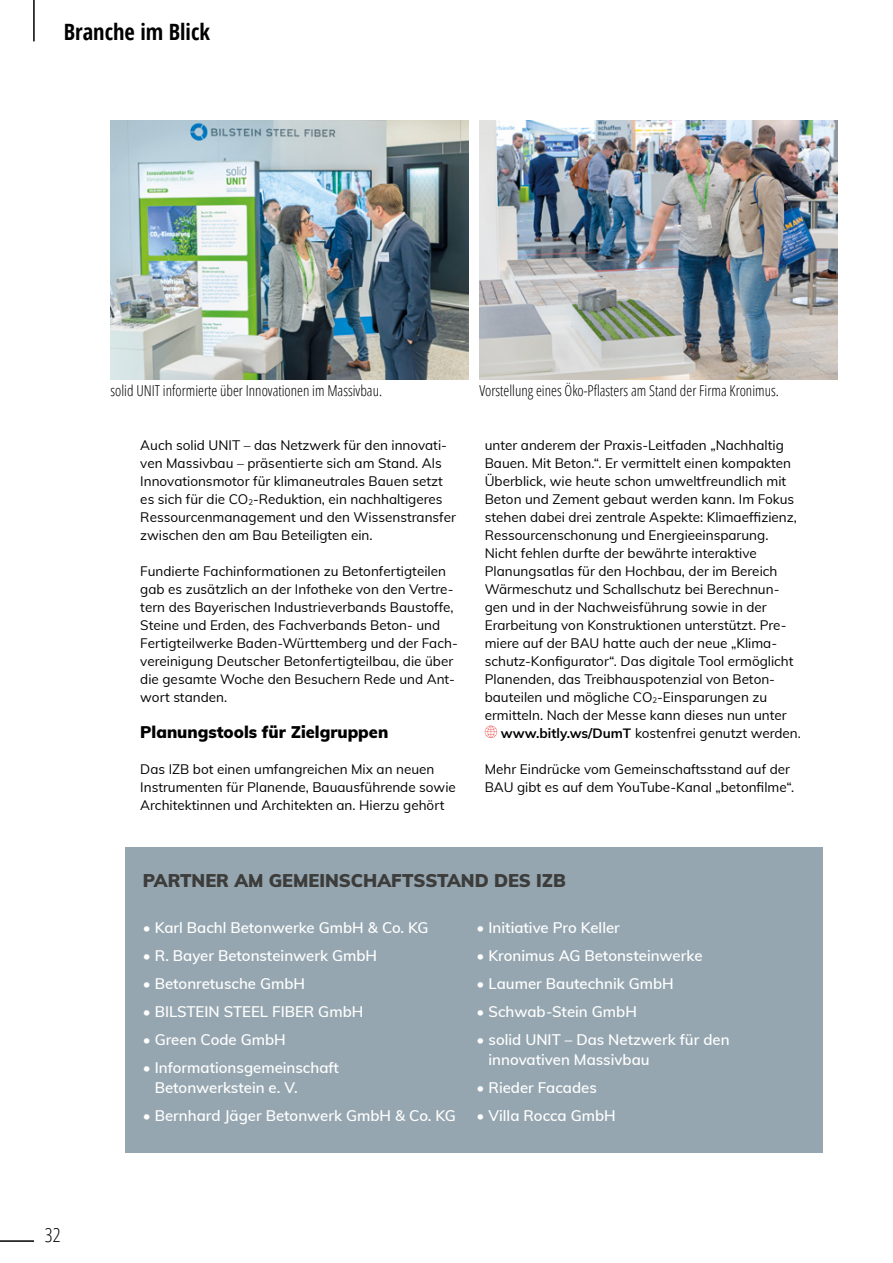
<style>
.page{position:relative;width:893px;height:1263px;background:#fff}
.page>*{position:absolute;margin:0;border:0;box-sizing:border-box;transform-origin:0 0}
.t1{font:700 condensed 22.5px "Open Sans";color:#000}
.t2{font:300 condensed 19.5px "Open Sans";color:#000}
.t3{font:900 18px "Muli";color:#3c3c3b}
.t4{font:900 16.5px "Muli";color:#000}
.t5{font:600 15px/19.5px "Muli";color:#fff}
.t6{font:300 condensed 15px "Open Sans";color:#000}
.t7{font:13.5px/18px "Muli";color:#000}
.s1{font-weight:700}
</style>
<div class="page">
<svg style="left:485px;top:726px;width:12px;height:12px"></svg>
<div style="left:125px;top:847px;width:698px;height:305px;background:#95a6b0"></div>
<img style="left:111px;top:121px;width:358px;height:259px">
<img style="left:479px;top:121px;width:359px;height:259px">
<hr style="left:0;top:1240px;width:34px;height:2px;background:#000">
<hr style="left:33px;top:0;width:2px;height:41px;background:#000">
<h1 class="t1" style="left:64px;top:16px;width:148px">Branche im Blick</h1>
<p class="t6" style="left:111px;top:380px;width:273px">solid UNIT informierte über Innovationen im Massivbau.</p>
<p class="t6" style="left:479px;top:380px;width:301px">Vorstellung eines Öko-Pflasters am Stand der Firma Kronimus.</p>
<p class="t7" style="left:140px;top:435px;width:317px">Auch solid UNIT – das Netzwerk für den innovati&shy;ven Massivbau – präsentierte sich am Stand. Als Innovationsmotor für klimaneutrales Bauen setzt es sich für die CO<sub>2</sub>-Reduktion, ein nachhaltigeres Ressourcenmanagement und den Wissenstransfer zwischen den am Bau Beteiligten ein.</p>
<p class="t7" style="left:140px;top:561px;width:319px">Fundierte Fachinformationen zu Betonfertigteilen gab es zusätzlich an der Infotheke von den Vertre&shy;tern des Bayerischen Industrieverbands Baustoffe, Steine und Erden, des Fachverbands Beton- und Fertigteilwerke Baden-Württemberg und der Fach&shy;vereinigung Deutscher Betonfertigteilbau, die über die gesamte Woche den Besuchern Rede und Ant&shy;wort standen.</p>
<p class="t4" style="left:140px;top:720px;width:250px">Planungstools für Zielgruppen</p>
<p class="t7" style="left:140px;top:759px;width:317px">Das IZB bot einen umfangreichen Mix an neuen<br>Instrumenten für Planende, Bauausführende sowie<br>Architektinnen und Architekten an. Hierzu gehört</p>
<p class="t7" style="left:485px;top:435px;width:301px">unter anderem der Praxis-Leitfaden „Nachhaltig</p>
<p class="t7" style="left:485px;top:453px;width:308px">Bauen. Mit Beton.“. Er vermittelt einen kompakten</p>
<p class="t7" style="left:485px;top:471px;width:303px">Überblick, wie heute schon umweltfreundlich mit</p>
<p class="t7" style="left:485px;top:489px;width:311px">Beton und Zement gebaut werden kann. Im Fokus</p>
<p class="t7" style="left:485px;top:507px;width:314px">stehen dabei drei zentrale Aspekte: Klimaeffizienz,</p>
<p class="t7" style="left:485px;top:525px;width:285px">Ressourcenschonung und Energieeinsparung.</p>
<p class="t7" style="left:485px;top:543px;width:274px">Nicht fehlen durfte der bewährte interaktive</p>
<p class="t7" style="left:485px;top:561px;width:294px">Planungsatlas für den Hochbau, der im Bereich</p>
<p class="t7" style="left:485px;top:579px;width:296px">Wärmeschutz und Schallschutz bei Berechnun-</p>
<p class="t7" style="left:485px;top:597px;width:283px">gen und in der Nachweisführung sowie in der</p>
<p class="t7" style="left:485px;top:615px;width:303px">Erarbeitung von Konstruktionen unterstützt. Pre-</p>
<p class="t7" style="left:485px;top:633px;width:294px">miere auf der BAU hatte auch der neue „Klima-</p>
<p class="t7" style="left:485px;top:651px;width:310px">schutz-Konfigurator“. Das digitale Tool ermöglicht</p>
<p class="t7" style="left:485px;top:669px;width:292px">Planenden, das Treibhauspotenzial von Beton-</p>
<p class="t7" style="left:485px;top:687px;width:284px">bauteilen und mögliche CO<sub>2</sub>-Einsparungen zu</p>
<p class="t7" style="left:485px;top:705px;width:304px">ermitteln. Nach der Messe kann dieses nun unter</p>
<p class="t7" style="left:501px;top:723px;width:302px"><span class="s1">www.bitly.ws/DumT</span> kostenfrei genutzt werden.</p>
<p class="t7" style="left:485px;top:760px;width:311px">Mehr Eindrücke vom Gemeinschaftsstand auf der<br>BAU gibt es auf dem YouTube-Kanal „betonfilme“.</p>
<h3 class="t3" style="left:143px;top:867px;width:424px">PARTNER AM GEMEINSCHAFTSSTAND DES IZB</h3>
<h2 class="t2" style="left:45px;top:1221px;width:17px">32</h2>
<p class="t5" style="left:143px;top:917px;width:287px">• Karl Bachl Betonwerke GmbH &amp; Co. KG</p>
<p class="t5" style="left:143px;top:945px;width:236px">• R. Bayer Betonsteinwerk GmbH</p>
<p class="t5" style="left:143px;top:973px;width:164px">• Betonretusche GmbH</p>
<p class="t5" style="left:143px;top:1001px;width:222px">• BILSTEIN STEEL FIBER GmbH</p>
<p class="t5" style="left:143px;top:1029px;width:144px">• Green Code GmbH</p>
<p class="t5" style="left:155px;top:1057px;width:186px;text-indent:-12px">• Informationsgemeinschaft<br>Betonwerkstein e. V.</p>
<p class="t5" style="left:143px;top:1105px;width:314px">• Bernhard Jäger Betonwerk GmbH &amp; Co. KG</p>
<p class="t5" style="left:477px;top:917px;width:145px">• Initiative Pro Keller</p>
<p class="t5" style="left:477px;top:945px;width:227px">• Kronimus AG Betonsteinwerke</p>
<p class="t5" style="left:477px;top:973px;width:199px">• Laumer Bautechnik GmbH</p>
<p class="t5" style="left:477px;top:1001px;width:162px">• Schwab-Stein GmbH</p>
<p class="t5" style="left:489px;top:1029px;width:243px;text-indent:-12px">• solid UNIT – Das Netzwerk für den innovativen Massivbau</p>
<p class="t5" style="left:477px;top:1077px;width:122px">• Rieder Facades</p>
<p class="t5" style="left:477px;top:1105px;width:141px">• Villa Rocca GmbH</p>
</div>
